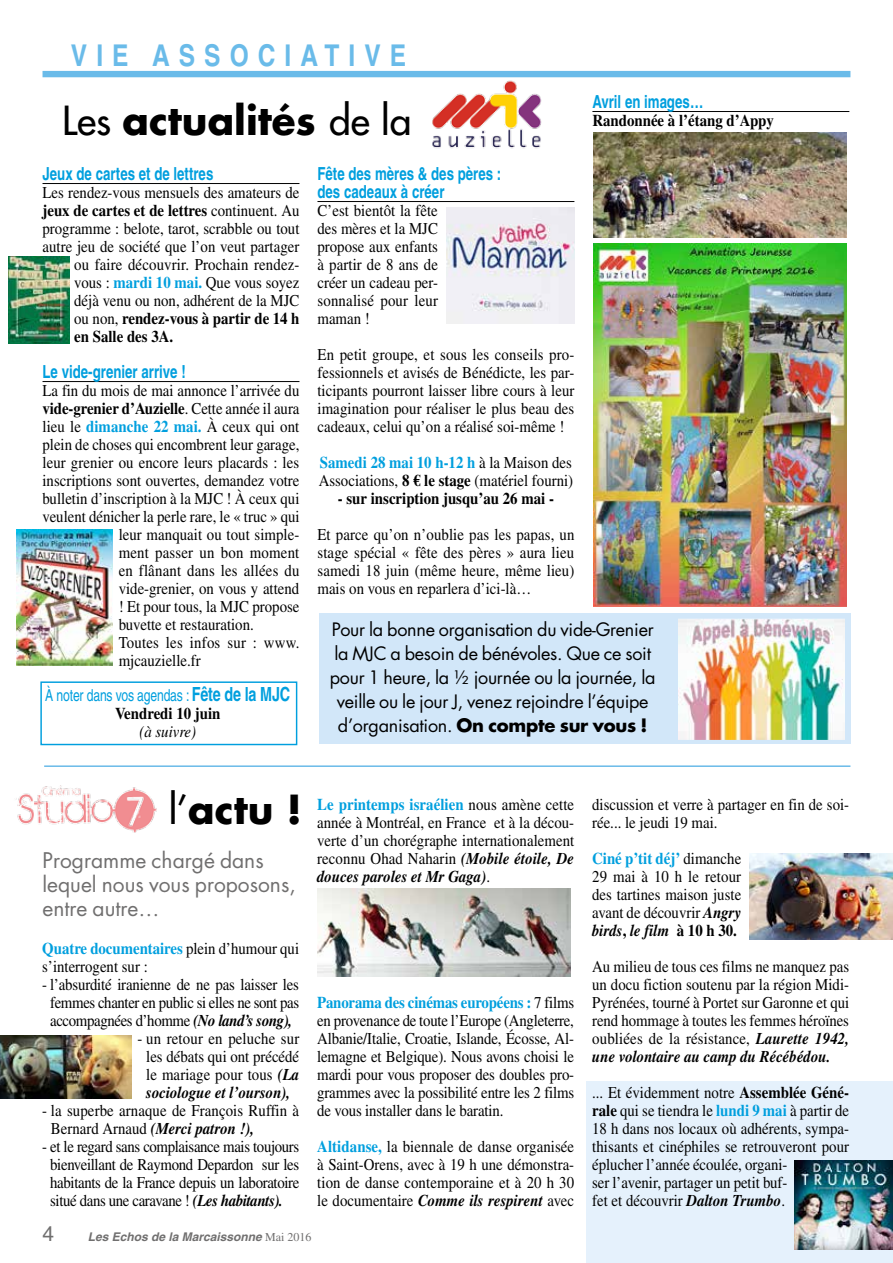
<style>
.page{position:relative;width:893px;height:1263px;background:#fff}
.page>*{position:absolute;margin:0;border:0;box-sizing:border-box;transform-origin:0 0}
.t1{font:700 39px "Futura";color:#000}
.t2{font:700 condensed 30px "Helvetica";letter-spacing:.3em;color:#6abbe9}
.t3{font:21px/24px "Futura";color:#706f6f}
.t4{font:21px "Helvetica";color:#706f6f}
.t5{font:18px/24px "Futura";letter-spacing:-.015em;color:#000;text-align:center}
.t6{font:700 condensed 18px/18px "Helvetica";color:#009fde;scale:.9 1}
.t7{font:16.5px/18px "Times";color:#000;text-align:justify;scale:.9 1}
.t8{font:16.5px/18px "Times";letter-spacing:-.025em;color:#000;text-align:center;scale:.9 1}
.t9{font:700 16.5px "Times";color:#000;scale:.9 1}
.t10{font:condensed 16.5px "Helvetica";letter-spacing:-.01em;color:#009fde;scale:.9 1}
.t11{font:italic 16.5px "Times";color:#000;scale:.9 1}
.t12{font:italic 700 12px "Helvetica";color:#706f6f}
.s1{font-weight:400}
.s2{font-weight:700;color:#009fde}
.s3{font-weight:700;font-size:19.5px}
.s4{font-weight:700}
.s5{font-weight:700;font-style:italic}
.s6{font-family:"Times";font-weight:400;font-style:normal}
</style>
<div class="page">
<div style="left:587px;top:1081px;width:306px;height:182px;background:#e5f1fc"></div>
<img style="left:432px;top:77px;width:111px;height:72px">
<hr style="left:43px;top:183px;width:256px;height:1px;background:#000">
<hr style="left:43px;top:381px;width:256px;height:1px;background:#000">
<hr style="left:317px;top:201px;width:257px;height:1px;background:#000">
<hr style="left:592px;top:111px;width:257px;height:1px;background:#000">
<img style="left:9px;top:256px;width:60px;height:87px">
<div style="left:40px;top:681px;width:257px;height:64px;border:1px solid #009fde"></div>
<div style="left:43px;top:71px;width:807px;height:6px;background:#6abbe9"></div>
<img style="left:16px;top:785px;width:141px;height:48px">
<img style="left:749px;top:853px;width:144px;height:86px">
<img style="left:0;top:1035px;width:132px;height:63px">
<img style="left:317px;top:889px;width:254px;height:88px">
<hr style="left:44px;top:765px;width:806px;height:2px;background:#6abbe9">
<img style="left:17px;top:530px;width:95px;height:135px">
<div style="left:319px;top:613px;width:531px;height:131px;background:#d2e7f9"></div>
<img style="left:678px;top:619px;width:166px;height:120px">
<img style="left:446px;top:207px;width:129px;height:117px">
<img style="left:593px;top:133px;width:254px;height:104px">
<img style="left:795px;top:1161px;width:98px;height:88px">
<img style="left:593px;top:243px;width:253px;height:364px">
<h2 class="t2" style="left:71px;top:37px;width:337px">VIE ASSOCIATIVE</h2>
<h1 class="t1" style="left:62px;top:94px;width:351px"><span class="s1">Les</span> actualités <span class="s1">de la</span></h1>
<p class="t6" style="left:592px;top:92px;width:125px">Avril en images…</p>
<p class="t9" style="left:592px;top:111px;width:203px">Randonnée à l’étang d’Appy</p>
<p class="t6" style="left:43px;top:164px;width:191px">Jeux de cartes et de lettres</p>
<p class="t7" style="left:43px;top:183px;width:287px">Les rendez-vous mensuels des amateurs de</p>
<p class="t9" style="left:43px;top:201px;width:287px">jeux de cartes et de lettres <span class="s1">continuent. Au</span></p>
<p class="t7" style="left:43px;top:219px;width:287px">programme : belote, tarot, scrabble ou tout</p>
<p class="t7" style="left:43px;top:237px;width:287px">autre jeu de société que l’on veut partager</p>
<p class="t7" style="left:74px;top:255px;width:252px">ou faire découvrir. Prochain rendez-</p>
<p class="t7" style="left:74px;top:273px;width:252px">vous : <span class="s2">mardi 10 mai.</span> Que vous soyez</p>
<p class="t7" style="left:74px;top:291px;width:252px">déjà venu ou non, adhérent de la MJC</p>
<p class="t9" style="left:74px;top:309px;width:252px"><span class="s1">ou non,</span> rendez-vous à partir de 14 h</p>
<p class="t9" style="left:74px;top:327px;width:112px">en Salle des 3A.</p>
<p class="t6" style="left:43px;top:362px;width:161px">Le vide-grenier arrive !</p>
<p class="t7" style="left:43px;top:381px;width:287px">La fin du mois de mai annonce l’arrivée du</p>
<p class="t9" style="left:43px;top:399px;width:287px">vide-grenier d’Auzielle<span class="s1">. Cette année il aura</span></p>
<p class="t7" style="left:43px;top:417px;width:287px">lieu le <span class="s2">dimanche 22 mai.</span> À ceux qui ont</p>
<p class="t7" style="left:43px;top:435px;width:287px">plein de choses qui encombrent leur garage,</p>
<p class="t7" style="left:43px;top:453px;width:287px">leur grenier ou encore leurs placards : les</p>
<p class="t7" style="left:43px;top:471px;width:287px">inscriptions sont ouvertes, demandez votre</p>
<p class="t7" style="left:43px;top:489px;width:287px">bulletin d’inscription à la MJC ! À ceux qui</p>
<p class="t7" style="left:43px;top:507px;width:287px">veulent dénicher la perle rare, le « truc » qui</p>
<p class="t7" style="left:119px;top:525px;width:202px">leur manquait ou tout simple-</p>
<p class="t7" style="left:119px;top:543px;width:202px">ment passer un bon moment</p>
<p class="t7" style="left:119px;top:561px;width:202px">en flânant dans les allées du</p>
<p class="t7" style="left:119px;top:579px;width:202px">vide-grenier, on vous y attend</p>
<p class="t7" style="left:119px;top:597px;width:202px">! Et pour tous, la MJC propose</p>
<p class="t7" style="left:119px;top:615px;width:152px">buvette et restauration.</p>
<p class="t7" style="left:119px;top:633px;width:202px">Toutes les infos sur : www.</p>
<p class="t7" style="left:119px;top:651px;width:93px">mjcauzielle.fr</p>
<p class="t10" style="left:45px;top:685px;width:274px">À noter dans vos agendas : <span class="s3">Fête de la MJC</span></p>
<p class="t9" style="left:115px;top:703px;width:119px">Vendredi 10 juin</p>
<p class="t11" style="left:139px;top:722px;width:65px">(à suivre)</p>
<p class="t6" style="left:317px;top:164px;width:206px">Fête des mères &amp; des pères : des cadeaux à créer</p>
<p class="t7" style="left:317px;top:201px;width:135px">C’est bientôt la fête des mères et la MJC propose aux enfants à partir de 8 ans de créer un cadeau per&shy;sonnalisé pour leur maman !</p>
<p class="t7" style="left:317px;top:345px;width:287px">En petit groupe, et sous les conseils pro&shy;fessionnels et avisés de Bénédicte, les par&shy;ticipants pourront laisser libre cours à leur imagination pour réaliser le plus beau des cadeaux, celui qu’on a réalisé soi-même !</p>
<p class="t7" style="left:319px;top:453px;width:284px"><span class="s2">Samedi 28 mai 10 h-12 h</span> à la Maison des<br>Associations, <span class="s4">8 € le stage</span> (matériel fourni)</p>
<p class="t9" style="left:338px;top:489px;width:242px">- sur inscription jusqu’au 26 mai -</p>
<p class="t7" style="left:317px;top:525px;width:287px">Et parce qu’on n’oublie pas les papas, un stage spécial « fête des pères » aura lieu samedi 18 juin (même heure, même lieu) mais on vous en reparlera d’ici-là…</p>
<p class="t5" style="left:330px;top:617px;width:327px">Pour la bonne organisation du vide-Grenier la MJC a besoin de bénévoles. Que ce soit pour 1 heure, la ½ journée ou la journée, la veille ou le jour J, venez rejoindre l’équipe d’organisation. <span class="s4">On compte sur vous !</span></p>
<h1 class="t1" style="left:169px;top:783px;width:134px"><span class="s1">l’</span>actu !</h1>
<p class="t3" style="left:43px;top:848px;width:255px">Programme chargé dans lequel nous vous proposons, entre autre…</p>
<p class="t7" style="left:42px;top:939px;width:287px"><span class="s2">Quatre documentaires</span> plein d’humour qui s’interrogent sur :</p>
<p class="t8" style="left:42px;top:975px;width:287px">- l’absurdité iranienne de ne pas laisser les femmes chanter en public si elles ne sont pas accompagnées d’homme <span class="s5">(No land’s song),</span></p>
<p class="t7" style="left:138px;top:1029px;width:181px;text-align:center">- un retour en peluche sur les débats qui ont précédé le mariage pour tous <span class="s5">(La sociologue et l’ourson),</span></p>
<p class="t7" style="left:51px;top:1101px;width:277px;text-indent:-9px">- la superbe arnaque de François Ruffin à<br>Bernard Arnaud <span class="s5">(Merci patron !),</span></p>
<p class="t8" style="left:42px;top:1137px;width:287px">- et le regard sans complaisance mais toujours bienveillant de Raymond Depardon sur les habitants de la France depuis un laboratoire situé dans une caravane ! <span class="s5">(Les habitants).</span></p>
<p class="t7" style="left:317px;top:795px;width:287px"><span class="s2">Le printemps israélien</span> nous amène cette année à Montréal, en France et à la décou&shy;verte d’un chorégraphe internationalement reconnu Ohad Naharin <span class="s5">(Mobile étoile, De douces paroles et Mr Gaga)</span>.</p>
<p class="t7" style="left:317px;top:993px;width:287px"><span class="s2">Panorama des cinémas européens :</span> 7 films en provenance de toute l’Europe (Angleterre, Albanie/Italie, Croatie, Islande, Écosse, Al&shy;lemagne et Belgique). Nous avons choisi le mardi pour vous proposer des doubles pro&shy;grammes avec la possibilité entre les 2 films de vous installer dans le baratin.</p>
<p class="t7" style="left:317px;top:1137px;width:287px"><span class="s2">Altidanse,</span> la biennale de danse organisée à Saint-Orens, avec à 19 h une démonstra&shy;tion de danse contemporaine et à 20 h 30 le documentaire <span class="s5">Comme ils respirent</span> avec</p>
<p class="t7" style="left:592px;top:795px;width:287px">discussion et verre à partager en fin de soi&shy;rée... le jeudi 19 mai.</p>
<p class="t7" style="left:592px;top:849px;width:167px"><span class="s2">Ciné p’tit déj’</span> dimanche 29 mai à 10 h le retour des tartines maison juste avant de découvrir <span class="s5">Angry birds</span><span class="s4">,</span> <span class="s5">le film</span> <span class="s4">à 10 h 30.</span></p>
<p class="t7" style="left:592px;top:957px;width:287px">Au milieu de tous ces films ne manquez pas un docu fiction soutenu par la région Midi-Pyrénées, tourné à Portet sur Garonne et qui rend hommage à toutes les femmes héroïnes oubliées de la résistance, <span class="s5">Laurette 1942, une volontaire au camp du Récébédou.</span></p>
<p class="t7" style="left:592px;top:1083px;width:287px;text-align:left">... Et évidemment notre <span class="s4">Assemblée Géné&shy;rale</span> qui se tiendra le <span class="s2">lundi 9 mai</span> à partir de 18 h dans nos locaux où adhérents, sympa&shy;thisants et cinéphiles se retrouveront pour éplucher l’année écoulée, organi-<br>ser l’avenir, partager un petit buf-<br>fet et découvrir <span class="s5">Dalton Trumbo</span>.</p>
<p class="t4" style="left:43px;top:1221px;width:13px">4</p>
<p class="t12" style="left:88px;top:1229px;width:225px">Les Echos de la Marcaissonne <span class="s6">Mai 2016</span></p>
</div>
